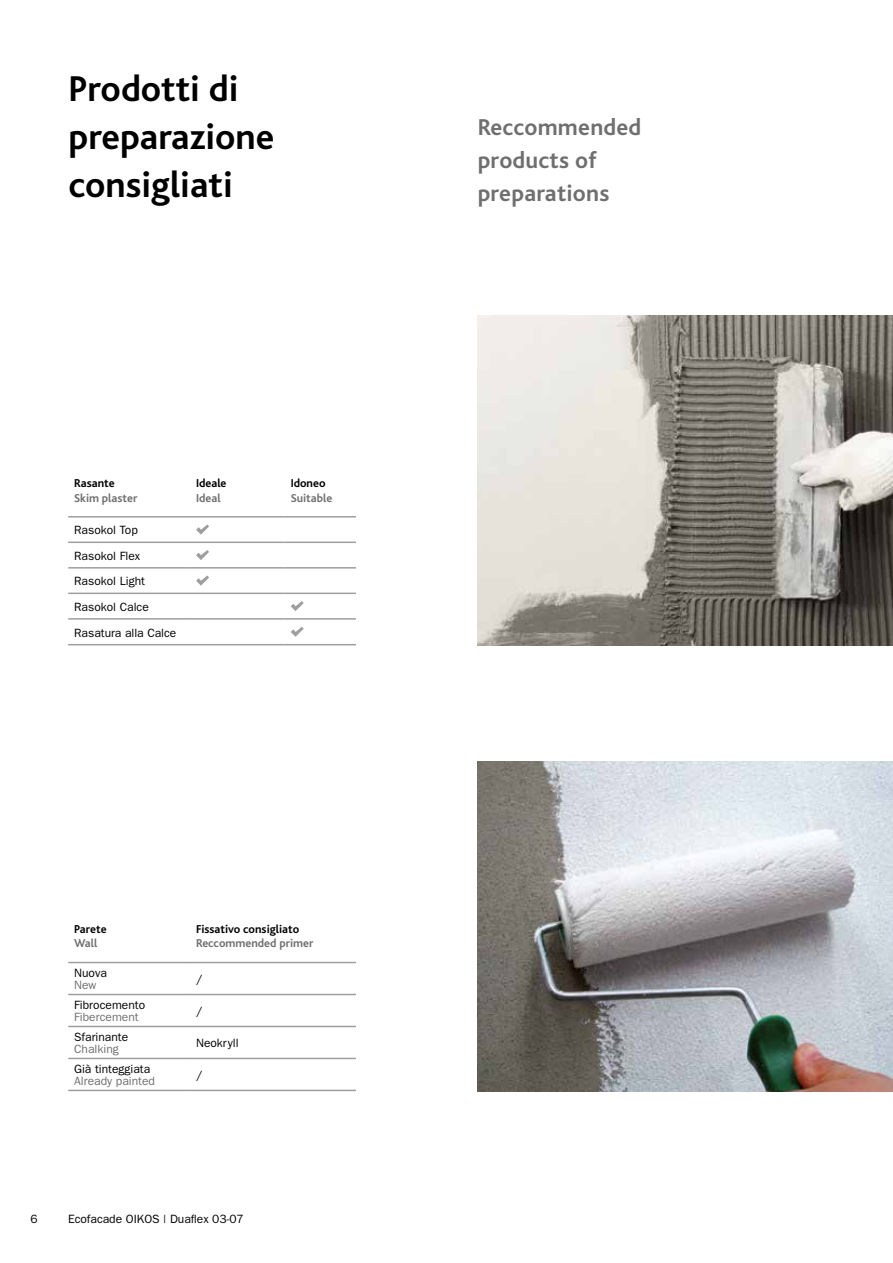
<style>
.page{position:relative;width:893px;height:1263px;background:#fff}
.page>*{position:absolute;margin:0;border:0;box-sizing:border-box;transform-origin:0 0}
.t1{font:700 37.5px/48px "Bliss";color:#000}
.t2{font:700 24px/33px "Bliss";letter-spacing:.01em;color:#706f6f}
.t3{font:12px/25.5px "Franklin Gothic";color:#000}
.t4{font:700 12px "Bliss";color:#706f6f}
.t5{font:700 12px "Bliss";color:#000}
.t6{font:12px "Franklin Gothic";color:#706f6f}
</style>
<div class="page">
<hr style="left:68px;top:516px;width:122px;height:1px;background:#9d9e9f">
<hr style="left:190px;top:516px;width:95px;height:1px;background:#9d9e9f">
<hr style="left:285px;top:516px;width:71px;height:1px;background:#9d9e9f">
<hr style="left:68px;top:542px;width:122px;height:1px;background:#9d9e9f">
<hr style="left:190px;top:542px;width:95px;height:1px;background:#9d9e9f">
<hr style="left:285px;top:542px;width:71px;height:1px;background:#9d9e9f">
<hr style="left:68px;top:567px;width:122px;height:2px;background:#9d9e9f">
<hr style="left:190px;top:567px;width:95px;height:2px;background:#9d9e9f">
<hr style="left:285px;top:567px;width:71px;height:2px;background:#9d9e9f">
<hr style="left:68px;top:593px;width:122px;height:1px;background:#9d9e9f">
<hr style="left:190px;top:593px;width:95px;height:1px;background:#9d9e9f">
<hr style="left:285px;top:593px;width:71px;height:1px;background:#9d9e9f">
<hr style="left:68px;top:618px;width:122px;height:2px;background:#9d9e9f">
<hr style="left:190px;top:618px;width:95px;height:2px;background:#9d9e9f">
<hr style="left:285px;top:618px;width:71px;height:2px;background:#9d9e9f">
<hr style="left:68px;top:644px;width:122px;height:1px;background:#9d9e9f">
<hr style="left:190px;top:644px;width:95px;height:1px;background:#9d9e9f">
<hr style="left:285px;top:644px;width:71px;height:1px;background:#9d9e9f">
<svg style="left:196px;top:524px;width:13px;height:11px"></svg>
<svg style="left:196px;top:550px;width:13px;height:10px"></svg>
<svg style="left:196px;top:575px;width:13px;height:11px"></svg>
<svg style="left:291px;top:601px;width:13px;height:10px"></svg>
<svg style="left:291px;top:627px;width:13px;height:10px"></svg>
<hr style="left:68px;top:962px;width:122px;height:1px;background:#9d9e9f">
<hr style="left:190px;top:962px;width:166px;height:1px;background:#9d9e9f">
<hr style="left:68px;top:994px;width:122px;height:1px;background:#9d9e9f">
<hr style="left:190px;top:994px;width:166px;height:1px;background:#9d9e9f">
<hr style="left:68px;top:1026px;width:122px;height:1px;background:#9d9e9f">
<hr style="left:190px;top:1026px;width:166px;height:1px;background:#9d9e9f">
<hr style="left:68px;top:1058px;width:122px;height:1px;background:#9d9e9f">
<hr style="left:190px;top:1058px;width:166px;height:1px;background:#9d9e9f">
<hr style="left:68px;top:1090px;width:122px;height:1px;background:#9d9e9f">
<hr style="left:190px;top:1090px;width:166px;height:1px;background:#9d9e9f">
<img style="left:478px;top:761px;width:415px;height:330px">
<img style="left:478px;top:316px;width:415px;height:330px">
<h1 class="t1" style="left:69px;top:65px;width:207px">Prodotti di preparazione consigliati</h1>
<p class="t5" style="left:74px;top:477px;width:42px">Rasante</p>
<p class="t4" style="left:74px;top:491px;width:65px">Skim plaster</p>
<p class="t3" style="left:74px;top:517px;width:104px">Rasokol Top<br>Rasokol Flex<br>Rasokol Light<br>Rasokol Calce<br>Rasatura alla Calce</p>
<p class="t5" style="left:196px;top:477px;width:32px">Ideale</p>
<p class="t4" style="left:196px;top:491px;width:26px">Ideal</p>
<p class="t5" style="left:291px;top:477px;width:36px">Idoneo</p>
<p class="t4" style="left:291px;top:491px;width:43px">Suitable</p>
<p class="t5" style="left:74px;top:923px;width:34px">Parete</p>
<p class="t4" style="left:74px;top:937px;width:25px">Wall</p>
<p class="t5" style="left:196px;top:923px;width:105px">Fissativo consigliato</p>
<p class="t4" style="left:196px;top:937px;width:119px">Reccommended primer</p>
<p class="t3" style="left:74px;top:960px;width:34px">Nuova</p>
<p class="t6" style="left:74px;top:978px;width:24px">New</p>
<p class="t3" style="left:196px;top:966px;width:8px">/</p>
<p class="t3" style="left:74px;top:992px;width:72px">Fibrocemento</p>
<p class="t6" style="left:74px;top:1010px;width:66px">Fibercement</p>
<p class="t3" style="left:196px;top:998px;width:8px">/</p>
<p class="t3" style="left:74px;top:1024px;width:55px">Sfarinante</p>
<p class="t6" style="left:74px;top:1042px;width:46px">Chalking</p>
<p class="t3" style="left:196px;top:1030px;width:44px">Neokryll</p>
<p class="t3" style="left:74px;top:1056px;width:78px">Già tinteggiata</p>
<p class="t6" style="left:74px;top:1074px;width:82px">Already painted</p>
<p class="t3" style="left:196px;top:1062px;width:8px">/</p>
<p class="t3" style="left:30px;top:1206px;width:9px">6</p>
<p class="t3" style="left:68px;top:1206px;width:177px">Ecofacade OIKOS | Duaflex 03-07</p>
<h2 class="t2" style="left:478px;top:112px;width:165px">Reccommended products of preparations</h2>
</div>
